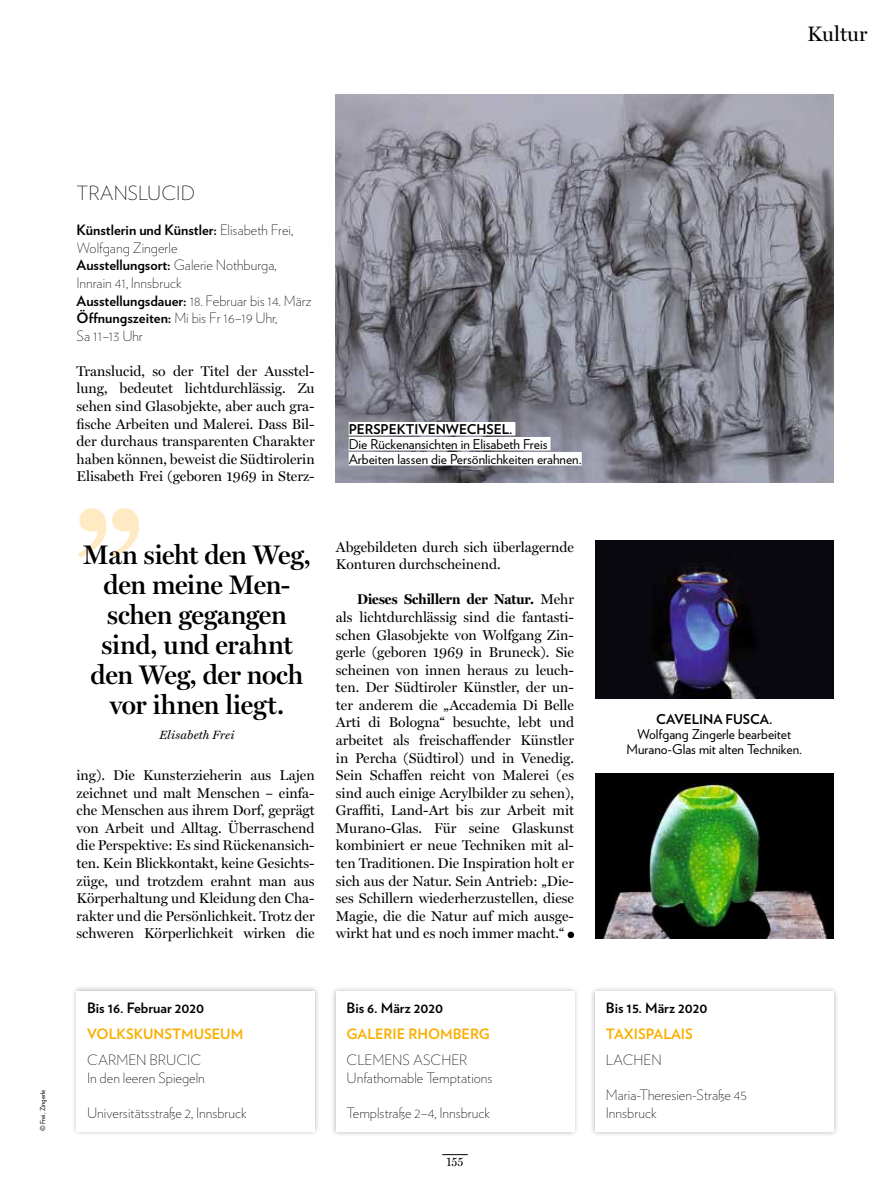
<style>
.page{position:relative;width:893px;height:1191px;background:#fff}
.page>*{position:absolute;margin:0;border:0;box-sizing:border-box;transform-origin:0 0}
.t1{font:600 27px/30px "Miller Display";letter-spacing:-.015em;color:#000;text-align:center}
.t2{font:21px "Miller Display";color:#000}
.t3{font:200 19.5px "Verlag";color:#000}
.t4{font:14.25px/17.5px "Miller Display";color:#000;text-align:justify}
.t5{font:200 14.25px/17.5px "Verlag";color:#000}
.t6{font:700 14.25px "Verlag";color:#000}
.t7{font:700 14.25px "Verlag";color:#faae00}
.t8{font:13.5px/15px "Verlag";color:#000}
.t9{font:700 13.5px "Verlag";color:#000}
.t10{font:13.5px "Miller Display";color:#000;scale:.85 1}
.t11{font:italic 12px "Miller Text";letter-spacing:.015em;color:#000}
.t12{font:6.75px "Verlag";color:#000}
.s1{font-weight:700}
</style>
<div class="page">
<div style="left:568px;top:931px;width:6px;height:7px;background:#000;border-radius:50%"></div>
<div style="left:71px;top:985px;width:249px;height:151px;background:#000;opacity:.3"></div>
<div style="left:77px;top:990px;width:238px;height:141px;background:#fff"></div>
<div style="left:330px;top:985px;width:250px;height:152px;background:#000;opacity:.3"></div>
<div style="left:336px;top:991px;width:238px;height:140px;background:#fff"></div>
<div style="left:590px;top:985px;width:249px;height:151px;background:#000;opacity:.3"></div>
<div style="left:595px;top:991px;width:238px;height:140px;background:#fff"></div>
<svg style="left:78px;top:508px;width:61px;height:49px"></svg>
<img style="left:336px;top:95px;width:497px;height:387px">
<div style="left:349px;top:422px;width:166px;height:13px;background:#fff"></div>
<div style="left:349px;top:437px;width:201px;height:13px;background:#fff"></div>
<div style="left:349px;top:452px;width:233px;height:13px;background:#fff"></div>
<img style="left:595px;top:774px;width:238px;height:164px">
<img style="left:595px;top:540px;width:238px;height:158px">
<svg style="left:442px;top:1154px;width:26px;height:1px"></svg>
<h2 class="t2" style="left:807px;top:21px;width:62px">Kultur</h2>
<p class="t12" style="left:38px;top:1131px;width:43px;rotate:-90deg">© Frei, Zingerle</p>
<h3 class="t3" style="left:77px;top:179px;width:120px">TRANSLUCID</h3>
<p class="t5" style="left:77px;top:220px;width:236px"><span class="s1">Künstlerin und Künstler:</span> Elisabeth Frei,<br>Wolfgang Zingerle<br><span class="s1">Ausstellungsort:</span> Galerie Nothburga,<br>Innrain 41, Innsbruck<br><span class="s1">Ausstellungsdauer:</span> 18. Februar bis 14. März<br><span class="s1">Öffnungszeiten:</span> Mi bis Fr 16–19 Uhr,<br>Sa 11–13 Uhr</p>
<p class="t4" style="left:77px;top:362px;width:240px">Translucid, so der Titel der Ausstel&shy;lung, bedeutet lichtdurchlässig. Zu sehen sind Glasobjekte, aber auch gra&shy;fische Arbeiten und Malerei. Dass Bil&shy;der durchaus transparenten Charakter haben können, beweist die Südtirolerin Elisabeth Frei (geboren 1969 in Sterz-</p>
<p class="t9" style="left:349px;top:418px;width:165px">PERSPEKTIVENWECHSEL.</p>
<p class="t8" style="left:349px;top:435px;width:235px">Die Rückenansichten in Elisabeth Freis<br>Arbeiten lassen die Persönlichkeiten erahnen.</p>
<h1 class="t1" style="left:83px;top:540px;width:229px">Man sieht den Weg, den meine Men&shy;schen gegangen sind, und erahnt den Weg, der noch vor ihnen liegt.</h1>
<p class="t11" style="left:159px;top:727px;width:76px">Elisabeth Frei</p>
<p class="t4" style="left:77px;top:766px;width:240px">ing). Die Kunsterzieherin aus Lajen zeichnet und malt Menschen – einfa&shy;che Menschen aus ihrem Dorf, geprägt von Arbeit und Alltag. Überraschend die Perspektive: Es sind Rückenansich&shy;ten. Kein Blickkontakt, keine Gesichts&shy;züge, und trotzdem erahnt man aus Körperhaltung und Kleidung den Cha&shy;rakter und die Persönlichkeit. Trotz der schweren Körperlichkeit wirken die</p>
<p class="t4" style="left:336px;top:538px;width:240px">Abgebildeten durch sich überlagernde<br>Konturen durchscheinend.</p>
<p class="t4" style="left:336px;top:590px;width:240px;text-indent:21px"><span class="s1">Dieses Schillern der Natur.</span> Mehr als lichtdurchlässig sind die fantasti&shy;schen Glasobjekte von Wolfgang Zin&shy;gerle (geboren 1969 in Bruneck). Sie scheinen von innen heraus zu leuch&shy;ten. Der Südtiroler Künstler, der un&shy;ter anderem die „Accademia Di Belle Arti di Bologna“ besuchte, lebt und arbeitet als freischaffender Künstler in Percha (Südtirol) und in Venedig.<br>Sein Schaffen reicht von Malerei (es sind auch einige Acrylbilder zu sehen), Graffiti, Land-Art bis zur Arbeit mit Murano-Glas. Für seine Glaskunst kombiniert er neue Techniken mit al&shy;ten Traditionen. Die Inspiration holt er sich aus der Natur. Sein Antrieb: „Die&shy;ses Schillern wiederherzustellen, diese Magie, die die Natur auf mich ausge&shy;wirkt hat und es noch immer macht.“</p>
<p class="t6" style="left:87px;top:996px;width:119px">Bis 16. Februar 2020</p>
<p class="t7" style="left:87px;top:1022px;width:158px">VOLKSKUNSTMUSEUM</p>
<p class="t5" style="left:87px;top:1050px;width:119px">CARMEN BRUCIC<br>In den leeren Spiegeln</p>
<p class="t5" style="left:87px;top:1103px;width:161px">Universitätsstraße 2, Innsbruck</p>
<p class="t6" style="left:347px;top:997px;width:98px">Bis 6. März 2020</p>
<p class="t7" style="left:347px;top:1023px;width:145px">GALERIE RHOMBERG</p>
<p class="t5" style="left:347px;top:1050px;width:148px">CLEMENS ASCHER<br>Unfathomable Temptations</p>
<p class="t5" style="left:347px;top:1103px;width:145px">Templstraße 2–4, Innsbruck</p>
<p class="t10" style="left:447px;top:1153px;width:21px">155</p>
<p class="t9" style="left:656px;top:708px;width:118px">CAVELINA FUSCA.</p>
<p class="t8" style="left:627px;top:726px;width:177px;text-align:center">Wolfgang Zingerle bearbeitet<br>Murano-Glas mit alten Techniken.</p>
<p class="t6" style="left:606px;top:996px;width:103px">Bis 15. März 2020</p>
<p class="t7" style="left:606px;top:1022px;width:88px">TAXISPALAIS</p>
<p class="t5" style="left:606px;top:1050px;width:57px">LACHEN</p>
<p class="t5" style="left:606px;top:1085px;width:143px">Maria-Theresien-Straße 45<br>Innsbruck</p>
</div>
